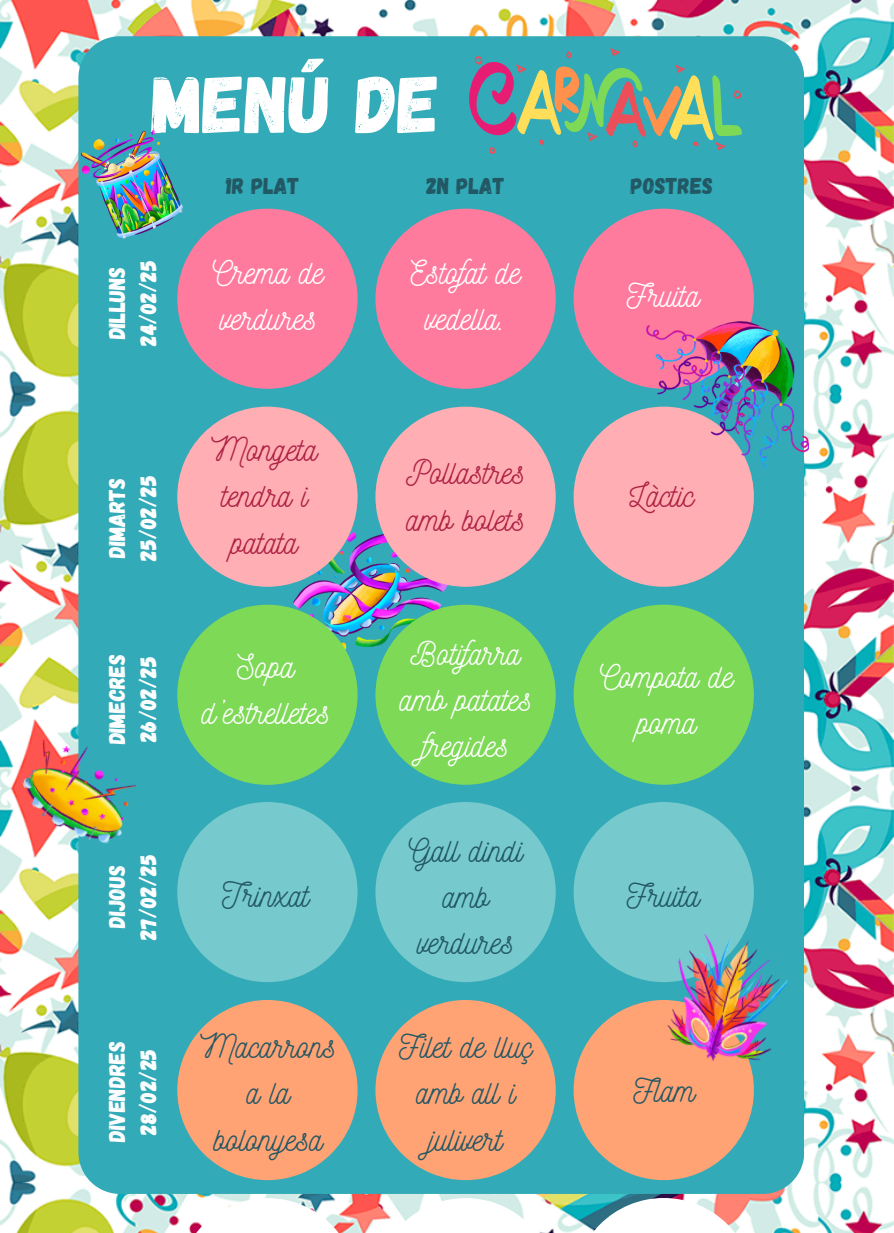
<style>
.page{position:relative;width:894px;height:1233px;background:#fff}
.page>*{position:absolute;margin:0;border:0;box-sizing:border-box;transform-origin:0 0}
.t1{font:81.15px "Gagalin";color:#fff}
.t2{font:33px/46.2px "Nickainley";color:#fff;text-align:center}
.t3{font:33px/46.2px "Nickainley";color:#225764;text-align:center}
.t4{font:33px/46.2px "Nickainley";color:#ad2245;text-align:center}
.t5{font:22.8px/31.5px "Gagalin";letter-spacing:-.01em;color:#fff;text-align:center}
.t6{font:22.8px "Gagalin";color:#225764}
</style>
<div class="page">
<img style="left:0;top:0;width:893px;height:1233px">
<div style="left:78px;top:36px;width:726px;height:1158px;background:#33aab7"></div>
<svg style="left:177px;top:802px;width:180px;height:180px;background:#67c3c9"></svg>
<svg style="left:375px;top:802px;width:180px;height:180px;background:#67c3c9"></svg>
<svg style="left:573px;top:802px;width:180px;height:180px;background:#68c3c9"></svg>
<svg style="left:177px;top:1000px;width:180px;height:180px;background:#d3a482"></svg>
<svg style="left:375px;top:1000px;width:180px;height:180px;background:#d3a482"></svg>
<div style="left:573px;top:1000px;width:180px;height:180px;background:#ffa374;border-radius:50%"></div>
<svg style="left:177px;top:1198px;width:180px;height:35px"></svg>
<svg style="left:375px;top:1198px;width:180px;height:35px"></svg>
<svg style="left:573px;top:1198px;width:180px;height:35px"></svg>
<img style="left:293px;top:532px;width:154px;height:119px">
<svg style="left:177px;top:209px;width:180px;height:180px;background:#d484a2"></svg>
<svg style="left:375px;top:209px;width:180px;height:180px;background:#d385a2"></svg>
<svg style="left:573px;top:209px;width:180px;height:180px;background:#d385a2"></svg>
<svg style="left:177px;top:407px;width:180px;height:180px;background:#d4acb4"></svg>
<svg style="left:375px;top:407px;width:180px;height:180px;background:#d6abb5"></svg>
<div style="left:573px;top:407px;width:180px;height:180px;background:#ffafb4;border-radius:50%"></div>
<div style="left:177px;top:605px;width:180px;height:180px;background:#7ed957;border-radius:50%"></div>
<div style="left:375px;top:605px;width:180px;height:180px;background:#7ed957;border-radius:50%"></div>
<svg style="left:573px;top:605px;width:180px;height:180px;background:#6dce6b"></svg>
<svg style="left:468px;top:48px;width:274px;height:106px;background:#63a59c"></svg>
<img style="left:661px;top:929px;width:133px;height:143px">
<img style="left:81px;top:131px;width:101px;height:108px">
<img style="left:9px;top:712px;width:144px;height:153px">
<img style="left:646px;top:321px;width:162px;height:146px">
<h2 class="t1" style="left:152px;top:52px;width:289px">MENÚ DE</h2>
<h3 class="t5" style="left:100px;top:346px;width:88px;rotate:-90deg">DILLUNS<br>24/02/25</h3>
<h2 class="t5" style="left:100px;top:561px;width:88px;text-align:left;rotate:-90deg">DIMARTS<br>25/02/25</h2>
<h2 class="t5" style="left:100px;top:744px;width:92px;text-align:left;rotate:-90deg">DIMECRES<br>26/02/25</h2>
<p class="t5" style="left:100px;top:940px;width:87px;rotate:-90deg">DIJOUS<br>27/02/25</p>
<p class="t5" style="left:100px;top:1142px;width:102px;rotate:-90deg">DIVENDRES<br>28/02/25</p>
<h2 class="t6" style="left:226px;top:171px;width:75px">1R PLAT</h2>
<h2 class="t6" style="left:426px;top:171px;width:80px">2N PLAT</h2>
<p class="t2" style="left:213px;top:248px;width:112px;text-align:left">Crema de verdures</p>
<h3 class="t4" style="left:211px;top:425px;width:107px">Mongeta tendra i patata</h3>
<p class="t2" style="left:201px;top:642px;width:130px">Sopa d’estrelletes</p>
<p class="t3" style="left:222px;top:870px;width:89px">Trinxat</p>
<h3 class="t2" style="left:411px;top:248px;width:111px">Estofat de vedella.</h3>
<p class="t4" style="left:406px;top:448px;width:120px;text-align:left">Pollastres amb bolets</p>
<p class="t2" style="left:399px;top:628px;width:134px">Botifarra amb patates fregides</p>
<p class="t3" style="left:408px;top:826px;width:115px">Gall dindi amb verdures</p>
<h3 class="t3" style="left:200px;top:1022px;width:137px">Macarrons a la bolonyesa</h3>
<h2 class="t3" style="left:399px;top:1022px;width:134px">Filet de lluç amb all i julivert</h2>
<h2 class="t6" style="left:630px;top:171px;width:84px">POSTRES</h2>
<p class="t2" style="left:626px;top:271px;width:74px">Fruita</p>
<h2 class="t4" style="left:629px;top:471px;width:65px">Làctic</h2>
<h2 class="t2" style="left:600px;top:651px;width:134px">Compota de poma</h2>
<p class="t3" style="left:626px;top:870px;width:74px">Fruita</p>
<h1 class="t3" style="left:633px;top:1066px;width:63px">Flam</h1>
</div>
